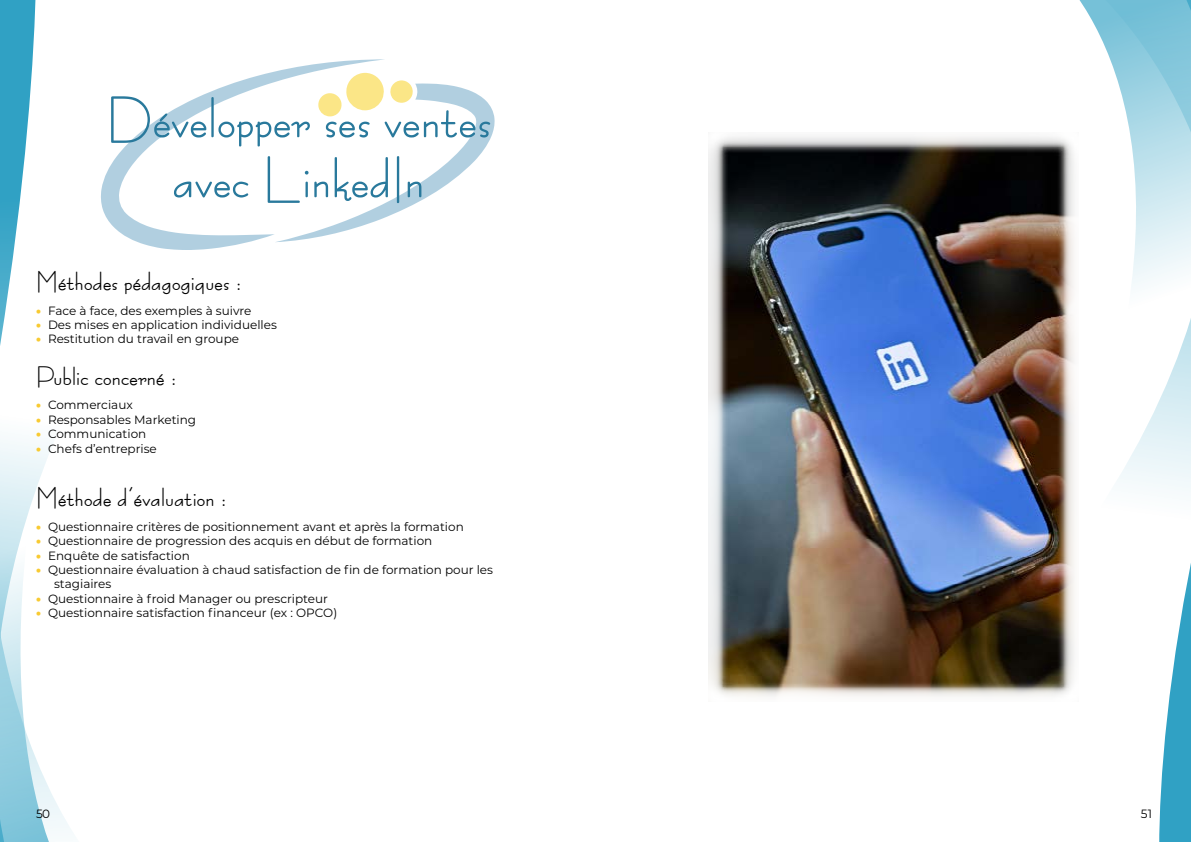
<style>
.page{position:relative;width:1191px;height:842px;background:#fff}
.page>*{position:absolute;margin:0;border:0;box-sizing:border-box;transform-origin:0 0}
.t1{font:700 52px/60px "Bernardo Moda";color:#29799c;text-align:center}
.t2{font:700 24px "Bernardo Moda";color:#000}
.t3{font:12px/14.4px "Montserrat";color:#000}
.s1{font-weight:900;color:#f8ca31}
</style>
<div class="page">
<svg style="left:1085px;top:0;width:106px;height:842px"></svg>
<svg style="left:0;top:0;width:71px;height:842px"></svg>
<svg style="left:101px;top:59px;width:283px;height:191px"></svg>
<svg style="left:275px;top:73px;width:220px;height:169px"></svg>
<div style="left:687px;top:111px;width:413px;height:612px;background:#fff;opacity:.75"></div>
<div style="left:693px;top:118px;width:400px;height:599px;border:30px solid #fff"></div>
<h1 class="t1" style="left:106px;top:89px;width:387px">Développer ses ventes avec LinkedIn</h1>
<h2 class="t2" style="left:36px;top:266px;width:207px">Méthodes pédagogiques :</h2>
<p class="t3" style="left:36px;top:303px;width:217px"><span class="s1">•</span> Face à face, des exemples à suivre</p>
<p class="t3" style="left:36px;top:317px;width:242px"><span class="s1">•</span> Des mises en application individuelles</p>
<p class="t3" style="left:36px;top:331px;width:205px"><span class="s1">•</span> Restitution du travail en groupe</p>
<h2 class="t2" style="left:36px;top:361px;width:142px">Public concerné :</h2>
<p class="t3" style="left:36px;top:397px;width:98px"><span class="s1">•</span> Commerciaux</p>
<p class="t3" style="left:36px;top:412px;width:162px"><span class="s1">•</span> Responsables Marketing</p>
<p class="t3" style="left:36px;top:426px;width:112px"><span class="s1">•</span> Communication</p>
<p class="t3" style="left:36px;top:441px;width:122px"><span class="s1">•</span> Chefs d’entreprise</p>
<h2 class="t2" style="left:36px;top:482px;width:192px">Méthode d’évaluation :</h2>
<p class="t3" style="left:36px;top:519px;width:429px"><span class="s1">•</span> Questionnaire critères de positionnement avant et après la formation</p>
<p class="t3" style="left:36px;top:533px;width:398px"><span class="s1">•</span> Questionnaire de progression des acquis en début de formation</p>
<p class="t3" style="left:36px;top:548px;width:155px"><span class="s1">•</span> Enquête de satisfaction</p>
<p class="t3" style="left:54px;top:562px;width:440px;text-indent:-18px"><span class="s1">•</span> Questionnaire évaluation à chaud satisfaction de fin de formation pour les stagiaires</p>
<p class="t3" style="left:36px;top:591px;width:293px"><span class="s1">•</span> Questionnaire à froid Manager ou prescripteur</p>
<p class="t3" style="left:36px;top:605px;width:303px"><span class="s1">•</span> Questionnaire satisfaction financeur (ex : OPCO)</p>
<p class="t3" style="left:36px;top:806px;width:16px">50</p>
<p class="t3" style="left:1141px;top:806px;width:13px">51</p>
</div>
